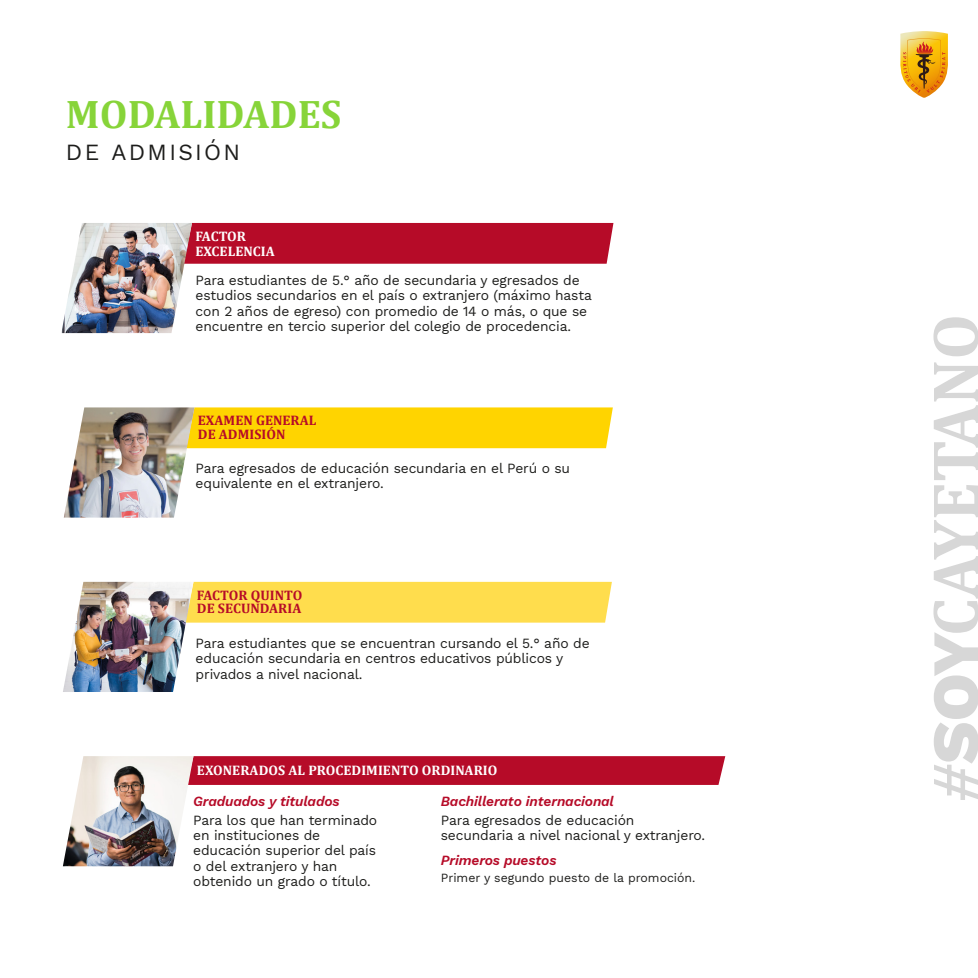
<style>
.page{position:relative;width:978px;height:978px;background:#fff}
.page>*{position:absolute;margin:0;border:0;box-sizing:border-box;transform-origin:0 0}
.t1{font:700 40.05px "Cambria";color:#87d439}
.t2{font:22.8px "Work Sans";letter-spacing:.1em;color:#1d1d1b}
.t3{font:13.8px/15.3px "Work Sans";letter-spacing:-.01em;color:#1d1d1b}
.t4{font:italic 600 13.8px "Work Sans";letter-spacing:-.01em;color:#b60b28}
.t5{font:700 13.8px/15.3px "Cambria";letter-spacing:.005em;color:#fff}
.t6{font:700 13.8px/13.8px "Cambria";letter-spacing:.005em;color:#b60b28}
.t7{font:12.3px "Work Sans";color:#1d1d1b}
</style>
<div class="page">
<div style="left:192px;top:223px;width:421px;height:41px;background:#b60b28"></div>
<img style="left:61px;top:223px;width:131px;height:110px">
<svg style="left:194px;top:756px;width:531px;height:29px;background:#b60d2a"></svg>
<img style="left:63px;top:756px;width:131px;height:110px">
<div style="left:194px;top:407px;width:419px;height:41px;background:#ffd400"></div>
<img style="left:64px;top:407px;width:130px;height:111px">
<div style="left:194px;top:582px;width:418px;height:41px;background:#ffdd4d"></div>
<img style="left:63px;top:582px;width:131px;height:110px">
<svg style="left:900px;top:31px;width:48px;height:67px;background:#e6b044"></svg>
<svg style="left:933px;top:362px;width:45px;height:438px"></svg>
<svg style="left:933px;top:317px;width:45px;height:39px"></svg>
<h1 class="t1" style="left:66px;top:86px;width:277px">MODALIDADES</h1>
<h2 class="t2" style="left:66px;top:135px;width:176px">DE ADMISIÓN</h2>
<p class="t5" style="left:195px;top:228px;width:81px">FACTOR<br>EXCELENCIA</p>
<p class="t3" style="left:196px;top:272px;width:398px">Para estudiantes de 5.° año de secundaria y egresados de estudios secundarios en el país o extranjero (máximo hasta con 2 años de egreso) con promedio de 14 o más, o que se encuentre en tercio superior del colegio de procedencia.</p>
<p class="t6" style="left:198px;top:413px;width:120px">EXAMEN GENERAL<br>DE ADMISIÓN</p>
<p class="t3" style="left:196px;top:460px;width:376px">Para egresados de educación secundaria en el Perú o su equivalente en el extranjero.</p>
<p class="t6" style="left:197px;top:588px;width:107px">FACTOR QUINTO<br>DE SECUNDARIA</p>
<p class="t3" style="left:196px;top:635px;width:396px">Para estudiantes que se encuentran cursando el 5.° año de educación secundaria en centros educativos públicos y privados a nivel nacional.</p>
<p class="t5" style="left:197px;top:763px;width:302px">EXONERADOS AL PROCEDIMIENTO ORDINARIO</p>
<p class="t4" style="left:193px;top:791px;width:148px">Graduados y titulados</p>
<p class="t3" style="left:193px;top:812px;width:185px">Para los que han terminado en instituciones de educación superior del país o del extranjero y han obtenido un grado o título.</p>
<p class="t4" style="left:441px;top:791px;width:175px">Bachillerato internacional</p>
<p class="t3" style="left:441px;top:812px;width:266px">Para egresados de educación secundaria a nivel nacional y extranjero.</p>
<p class="t4" style="left:441px;top:850px;width:117px">Primeros puestos</p>
<p class="t7" style="left:441px;top:869px;width:256px">Primer y segundo puesto de la promoción.</p>
</div>
